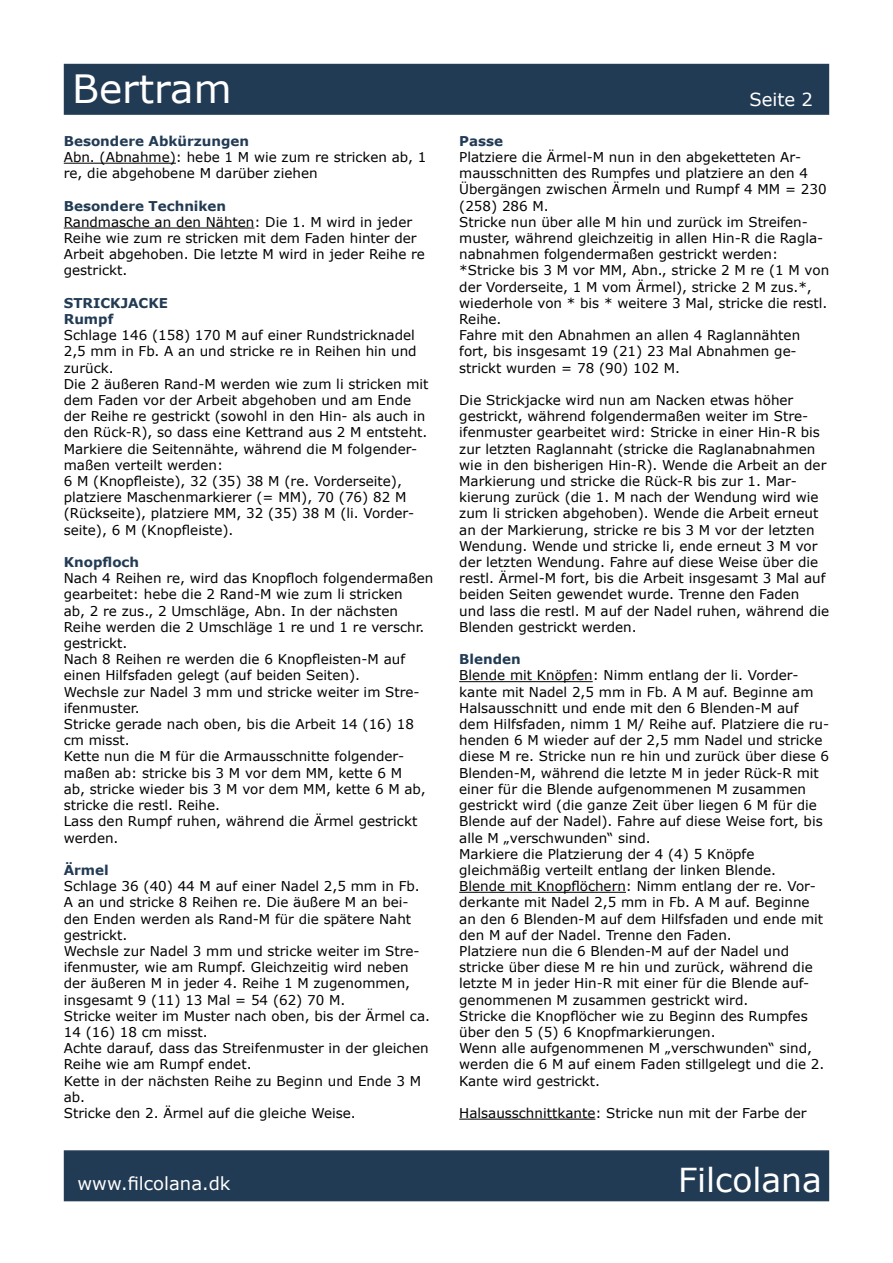
<style>
.page{position:relative;width:893px;height:1263px;background:#fff}
.page>*{position:absolute;margin:0;border:0;box-sizing:border-box;transform-origin:0 0}
.t1{font:39px "Verdana";color:#fff}
.t2{font:33px "Verdana";color:#fff}
.t3{font:18px "Verdana";color:#fff}
.t4{font:13.5px/16.2px "Verdana";color:#000}
.t5{font:700 13.5px/16.2px "Verdana";color:#223b54}
</style>
<div class="page">
<div style="left:64px;top:64px;width:765px;height:51px;background:#223b54;border:2px solid #243c54"></div>
<div style="left:64px;top:1150px;width:765px;height:51px;background:#223b54;border:2px solid #243c54"></div>
<hr style="left:64px;top:163px;width:112px;height:1px;background:#000">
<hr style="left:64px;top:228px;width:190px;height:1px;background:#000">
<hr style="left:459px;top:681px;width:134px;height:1px;background:#000">
<hr style="left:459px;top:892px;width:167px;height:1px;background:#000">
<hr style="left:459px;top:1119px;width:136px;height:1px;background:#000">
<h1 class="t1" style="left:72px;top:62px;width:161px">Bertram</h1>
<p class="t5" style="left:64px;top:133px;width:187px">Besondere Abkürzungen</p>
<p class="t4" style="left:64px;top:149px;width:364px">Abn. (Abnahme): hebe 1 M wie zum re stricken ab, 1 re, die abgehobene M darüber ziehen</p>
<p class="t5" style="left:64px;top:197px;width:164px">Besondere Techniken</p>
<p class="t4" style="left:64px;top:214px;width:363px">Randmasche an den Nähten: Die 1. M wird in jeder Reihe wie zum re stricken mit dem Faden hinter der Arbeit abgehoben. Die letzte M wird in jeder Reihe re gestrickt.</p>
<p class="t5" style="left:64px;top:295px;width:106px">STRICKJACKE<br>Rumpf</p>
<p class="t4" style="left:64px;top:327px;width:366px">Schlage 146 (158) 170 M auf einer Rundstricknadel 2,5 mm in Fb. A an und stricke re in Reihen hin und zurück.<br>Die 2 äußeren Rand-M werden wie zum li stricken mit dem Faden vor der Arbeit abgehoben und am Ende der Reihe re gestrickt (sowohl in den Hin- als auch in den Rück-R), so dass eine Kettrand aus 2 M entsteht.<br>Markiere die Seitennähte, während die M folgender&shy;maßen verteilt werden:<br>6 M (Knopfleiste), 32 (35) 38 M (re. Vorderseite), platziere Maschenmarkierer (= MM), 70 (76) 82 M (Rückseite), platziere MM, 32 (35) 38 M (li. Vorder&shy;seite), 6 M (Knopfleiste).</p>
<p class="t5" style="left:64px;top:554px;width:77px">Knopfloch</p>
<p class="t4" style="left:64px;top:570px;width:371px">Nach 4 Reihen re, wird das Knopfloch folgendermaßen gearbeitet: hebe die 2 Rand-M wie zum li stricken<br>ab, 2 re zus., 2 Umschläge, Abn. In der nächsten Reihe werden die 2 Umschläge 1 re und 1 re verschr. gestrickt.<br>Nach 8 Reihen re werden die 6 Knopfleisten-M auf einen Hilfsfaden gelegt (auf beiden Seiten).<br>Wechsle zur Nadel 3 mm und stricke weiter im Stre&shy;ifenmuster.<br>Stricke gerade nach oben, bis die Arbeit 14 (16) 18 cm misst.<br>Kette nun die M für die Armausschnitte folgender&shy;maßen ab: stricke bis 3 M vor dem MM, kette 6 M<br>ab, stricke wieder bis 3 M vor dem MM, kette 6 M ab, stricke die restl. Reihe.<br>Lass den Rumpf ruhen, während die Ärmel gestrickt werden.</p>
<p class="t5" style="left:64px;top:862px;width:47px">Ärmel</p>
<p class="t4" style="left:64px;top:878px;width:368px">Schlage 36 (40) 44 M auf einer Nadel 2,5 mm in Fb.<br>A an und stricke 8 Reihen re. Die äußere M an bei&shy;den Enden werden als Rand-M für die spätere Naht gestrickt.<br>Wechsle zur Nadel 3 mm und stricke weiter im Stre&shy;ifenmuster, wie am Rumpf. Gleichzeitig wird neben der äußeren M in jeder 4. Reihe 1 M zugenommen, insgesamt 9 (11) 13 Mal = 54 (62) 70 M.<br>Stricke weiter im Muster nach oben, bis der Ärmel ca.<br>14 (16) 18 cm misst.<br>Achte darauf, dass das Streifenmuster in der gleichen Reihe wie am Rumpf endet.<br>Kette in der nächsten Reihe zu Beginn und Ende 3 M ab.<br>Stricke den 2. Ärmel auf die gleiche Weise.</p>
<h3 class="t3" style="left:749px;top:87px;width:65px">Seite 2</h3>
<p class="t5" style="left:459px;top:133px;width:45px">Passe</p>
<p class="t4" style="left:459px;top:149px;width:371px">Platziere die Ärmel-M nun in den abgeketteten Ar&shy;mausschnitten des Rumpfes und platziere an den 4<br>Übergängen zwischen Ärmeln und Rumpf 4 MM = 230 (258) 286 M.<br>Stricke nun über alle M hin und zurück im Streifen&shy;muster, während gleichzeitig in allen Hin-R die Ragla&shy;nabnahmen folgendermaßen gestrickt werden: *Stricke bis 3 M vor MM, Abn., stricke 2 M re (1 M von der Vorderseite, 1 M vom Ärmel), stricke 2 M zus.*, wiederhole von * bis * weitere 3 Mal, stricke die restl.<br>Reihe.<br>Fahre mit den Abnahmen an allen 4 Raglannähten fort, bis insgesamt 19 (21) 23 Mal Abnahmen ge&shy;strickt wurden = 78 (90) 102 M.</p>
<p class="t4" style="left:459px;top:392px;width:371px">Die Strickjacke wird nun am Nacken etwas höher gestrickt, während folgendermaßen weiter im Stre&shy;ifenmuster gearbeitet wird: Stricke in einer Hin-R bis zur letzten Raglannaht (stricke die Raglanabnahmen wie in den bisherigen Hin-R). Wende die Arbeit an der Markierung und stricke die Rück-R bis zur 1. Mar&shy;kierung zurück (die 1. M nach der Wendung wird wie zum li stricken abgehoben). Wende die Arbeit erneut an der Markierung, stricke re bis 3 M vor der letzten Wendung. Wende und stricke li, ende erneut 3 M vor der letzten Wendung. Fahre auf diese Weise über die restl. Ärmel-M fort, bis die Arbeit insgesamt 3 Mal auf beiden Seiten gewendet wurde. Trenne den Faden<br>und lass die restl. M auf der Nadel ruhen, während die Blenden gestrickt werden.</p>
<p class="t5" style="left:459px;top:651px;width:63px">Blenden</p>
<p class="t4" style="left:459px;top:667px;width:371px">Blende mit Knöpfen: Nimm entlang der li. Vorder&shy;kante mit Nadel 2,5 mm in Fb. A M auf. Beginne am Halsausschnitt und ende mit den 6 Blenden-M auf dem Hilfsfaden, nimm 1 M/ Reihe auf. Platziere die ru&shy;henden 6 M wieder auf der 2,5 mm Nadel und stricke diese M re. Stricke nun re hin und zurück über diese 6<br>Blenden-M, während die letzte M in jeder Rück-R mit einer für die Blende aufgenommenen M zusammen gestrickt wird (die ganze Zeit über liegen 6 M für die Blende auf der Nadel). Fahre auf diese Weise fort, bis alle M „verschwunden“ sind.<br>Markiere die Platzierung der 4 (4) 5 Knöpfe gleichmäßig verteilt entlang der linken Blende.<br>Blende mit Knopflöchern: Nimm entlang der re. Vor&shy;derkante mit Nadel 2,5 mm in Fb. A M auf. Beginne an den 6 Blenden-M auf dem Hilfsfaden und ende mit den M auf der Nadel. Trenne den Faden.<br>Platziere nun die 6 Blenden-M auf der Nadel und stricke über diese M re hin und zurück, während die letzte M in jeder Hin-R mit einer für die Blende auf&shy;genommenen M zusammen gestrickt wird.<br>Stricke die Knopflöcher wie zu Beginn des Rumpfes über den 5 (5) 6 Knopfmarkierungen.<br>Wenn alle aufgenommenen M „verschwunden“ sind, werden die 6 M auf einem Faden stillgelegt und die 2.<br>Kante wird gestrickt.</p>
<p class="t4" style="left:459px;top:1105px;width:349px">Halsausschnittkante: Stricke nun mit der Farbe der</p>
<h3 class="t3" style="left:78px;top:1171px;width:154px">www.filcolana.dk</h3>
<h2 class="t2" style="left:678px;top:1157px;width:145px">Filcolana</h2>
</div>
